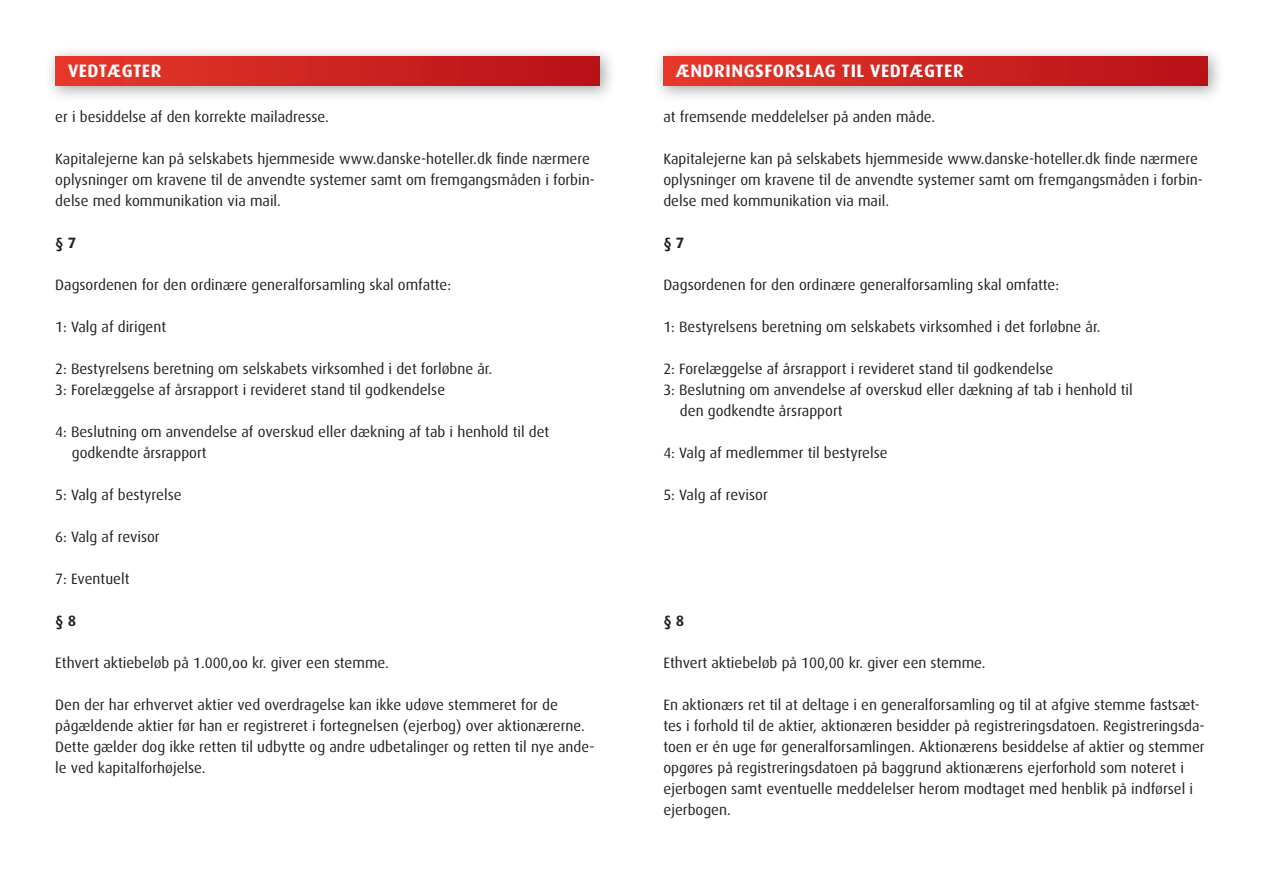
<style>
.page{position:relative;width:1263px;height:893px;background:#fff}
.page>*{position:absolute;margin:0;border:0;box-sizing:border-box;transform-origin:0 0}
.t1{font:700 18px "Dax Pro";letter-spacing:.03em;color:#fff}
.t2{font:15px/21px "Dax";color:#231f20}
.t3{font:700 15px "Dax";color:#231f20}
</style>
<div class="page">
<div style="left:44px;top:45px;width:573px;height:58px;background:#231f20;opacity:.4"></div>
<div style="left:55px;top:56px;width:545px;height:30px;background:linear-gradient(to right,#e7392b,#b81018)"></div>
<div style="left:652px;top:45px;width:573px;height:58px;background:#231f20;opacity:.4"></div>
<div style="left:663px;top:56px;width:545px;height:30px;background:linear-gradient(to right,#e7392b,#b81018)"></div>
<p class="t1" style="left:68px;top:59px;width:95px">VEDTÆGTER</p>
<p class="t1" style="left:676px;top:59px;width:289px">ÆNDRINGSFORSLAG TIL VEDTÆGTER</p>
<p class="t2" style="left:55px;top:107px;width:275px">er i besiddelse af den korrekte mailadresse.</p>
<p class="t2" style="left:55px;top:149px;width:541px">Kapitalejerne kan på selskabets hjemmeside www.danske-hoteller.dk finde nærmere oplysninger om kravene til de anvendte systemer samt om fremgangsmåden i forbin&shy;delse med kommunikation via mail.</p>
<p class="t3" style="left:55px;top:234px;width:22px">§ 7</p>
<p class="t2" style="left:55px;top:275px;width:397px">Dagsordenen for den ordinære generalforsamling skal omfatte:</p>
<p class="t2" style="left:55px;top:317px;width:112px">1: Valg af dirigent</p>
<p class="t2" style="left:55px;top:359px;width:439px">2: Bestyrelsens beretning om selskabets virksomhed i det forløbne år.<br>3: Forelæggelse af årsrapport i revideret stand til godkendelse</p>
<p class="t2" style="left:72px;top:422px;width:479px;text-indent:-17px">4: Beslutning om anvendelse af overskud eller dækning af tab i henhold til det godkendte årsrapport</p>
<p class="t2" style="left:55px;top:485px;width:128px">5: Valg af bestyrelse</p>
<p class="t2" style="left:55px;top:527px;width:106px">6: Valg af revisor</p>
<p class="t2" style="left:55px;top:569px;width:76px">7: Eventuelt</p>
<p class="t3" style="left:55px;top:612px;width:22px">§ 8</p>
<p class="t2" style="left:55px;top:653px;width:335px">Ethvert aktiebeløb på 1.000,oo kr. giver een stemme.</p>
<p class="t2" style="left:55px;top:695px;width:541px">Den der har erhvervet aktier ved overdragelse kan ikke udøve stemmeret for de pågældende aktier før han er registreret i fortegnelsen (ejerbog) over aktionærerne.<br>Dette gælder dog ikke retten til udbytte og andre udbetalinger og retten til nye ande&shy;le ved kapitalforhøjelse.</p>
<p class="t2" style="left:663px;top:107px;width:273px">at fremsende meddelelser på anden måde.</p>
<p class="t2" style="left:663px;top:149px;width:541px">Kapitalejerne kan på selskabets hjemmeside www.danske-hoteller.dk finde nærmere oplysninger om kravene til de anvendte systemer samt om fremgangsmåden i forbin&shy;delse med kommunikation via mail.</p>
<p class="t3" style="left:663px;top:234px;width:22px">§ 7</p>
<p class="t2" style="left:663px;top:275px;width:397px">Dagsordenen for den ordinære generalforsamling skal omfatte:</p>
<p class="t2" style="left:663px;top:317px;width:439px">1: Bestyrelsens beretning om selskabets virksomhed i det forløbne år.</p>
<p class="t2" style="left:663px;top:359px;width:391px">2: Forelæggelse af årsrapport i revideret stand til godkendelse</p>
<p class="t2" style="left:663px;top:380px;width:471px">3: Beslutning om anvendelse af overskud eller dækning af tab i henhold til</p>
<p class="t2" style="left:680px;top:401px;width:164px">den godkendte årsrapport</p>
<p class="t2" style="left:663px;top:443px;width:226px">4: Valg af medlemmer til bestyrelse</p>
<p class="t2" style="left:663px;top:485px;width:106px">5: Valg af revisor</p>
<p class="t3" style="left:663px;top:612px;width:22px">§ 8</p>
<p class="t2" style="left:663px;top:653px;width:324px">Ethvert aktiebeløb på 100,00 kr. giver een stemme.</p>
<p class="t2" style="left:663px;top:695px;width:543px">En aktionærs ret til at deltage i en generalforsamling og til at afgive stemme fastsæt&shy;tes i forhold til de aktier, aktionæren besidder på registreringsdatoen. Registreringsda&shy;toen er én uge før generalforsamlingen. Aktionærens besiddelse af aktier og stemmer opgøres på registreringsdatoen på baggrund aktionærens ejerforhold som noteret i ejerbogen samt eventuelle meddelelser herom modtaget med henblik på indførsel i ejerbogen.</p>
</div>
